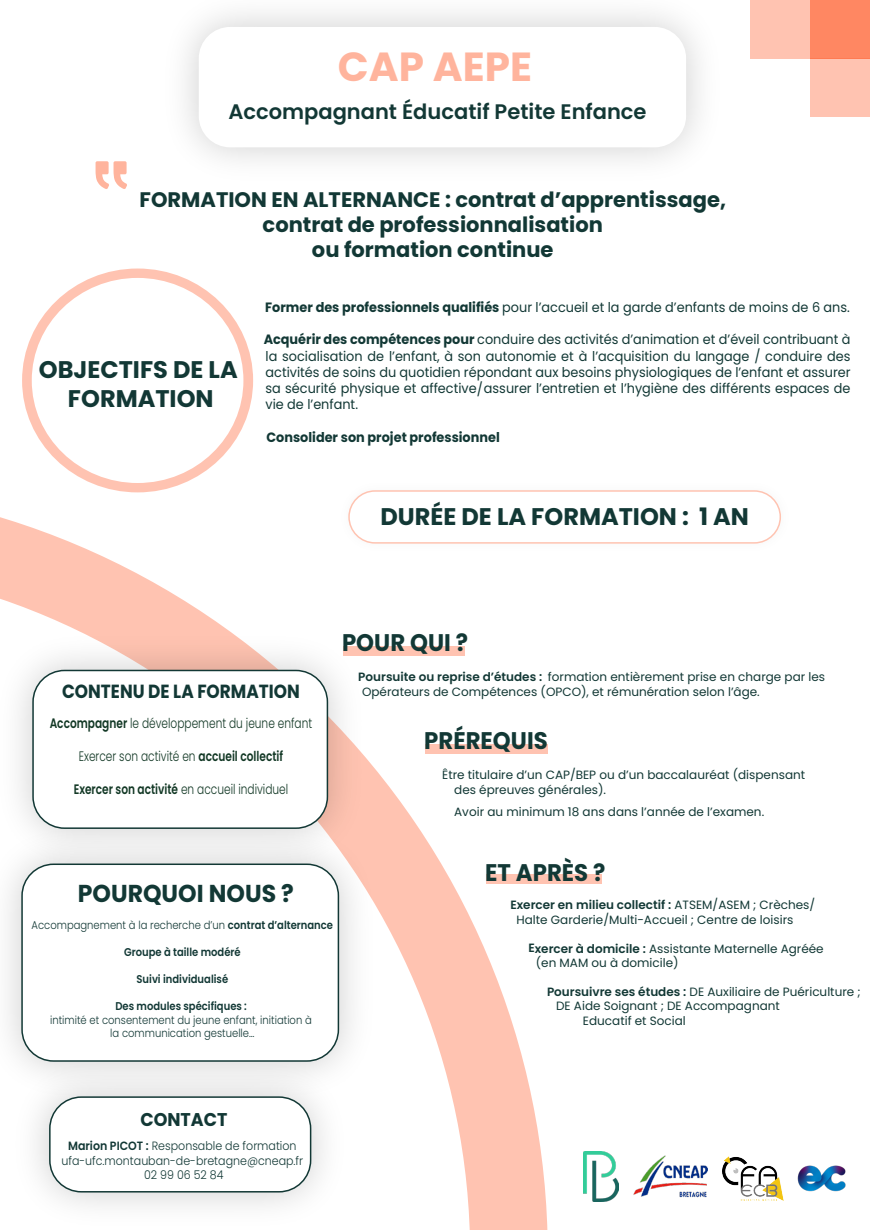
<style>
.page{position:relative;width:870px;height:1230px;background:#fff}
.page>*{position:absolute;margin:0;border:0;box-sizing:border-box;transform-origin:0 0}
.t1{font:700 40.5px "Poppins";color:rgb(255 105 59/.5)}
.t2{font:700 24.45px "Poppins";color:#123835;scale:.96 1}
.t3{font:700 24px/28.8px "Poppins";color:#123835;text-align:center}
.t4{font:700 24px "Poppins";color:#123835;scale:.95 1}
.t5{font:700 21px/25.2px "Poppins";color:#123835;text-align:center}
.t6{font:600 21px "Poppins";color:#123835}
.t7{font:700 19.05px "Poppins";color:#123835;scale:.89 1}
.t8{font:700 18.45px "Poppins";color:#123835;scale:.95 1}
.t9{font:300 13.65px "Poppins";color:#123825;scale:.77 1}
.t10{font:13.5px/16.2px "Poppins";color:#123835;text-align:justify;scale:.95 1}
.t11{font:700 13.5px "Poppins";color:#123835;scale:.95 1}
.t12{font:12px/14.4px "Poppins";color:#123835}
.t13{font:300 12px/14.4px "Poppins";color:#123835;text-align:center;scale:.92 1}
.t14{font:300 11.25px/13.5px "Poppins";color:#123835;text-align:center;scale:.89 1}
.t15{font:600 11.25px "Poppins";color:#123835;scale:.89 1}
.s1{font-weight:700}
.s2{font-weight:600}
</style>
<div class="page">
<svg style="left:0;top:484px;width:547px;height:745px"></svg>
<svg style="left:0;top:562px;width:470px;height:667px"></svg>
<svg style="left:22px;top:268px;width:231px;height:224px;background:#ffc5b4"></svg>
<div style="left:32px;top:278px;width:211px;height:205px;background:#fff;border-radius:50%"></div>
<div style="left:809px;top:0;width:60px;height:58px;background:#ff8762"></div>
<div style="left:809px;top:58px;width:60px;height:58px;background:#ffc3b1"></div>
<div style="left:750px;top:0;width:59px;height:58px;background:#ffc3b1"></div>
<img style="left:0;top:812px;width:390px;height:300px">
<div style="left:22px;top:864px;width:316px;height:196px;background:#fff;border-radius:31px"></div>
<img style="left:0;top:618px;width:379px;height:262px">
<div style="left:33px;top:670px;width:294px;height:158px;background:#fff;border-radius:31px"></div>
<div style="left:32px;top:669px;width:296px;height:159px;border:2px solid #123835;border-radius:31px"></div>
<img style="left:0;top:1044px;width:363px;height:185px">
<div style="left:50px;top:1096px;width:260px;height:95px;background:#fff;border-radius:31px"></div>
<div style="left:49px;top:1096px;width:262px;height:96px;border:2px solid #123835;border-radius:31px"></div>
<svg style="left:95px;top:161px;width:32px;height:28px"></svg>
<img style="left:335px;top:484px;width:446px;height:72px">
<div style="left:349px;top:491px;width:431px;height:52px;background:#fff;border-radius:26px"></div>
<div style="left:348px;top:490px;width:432px;height:53px;border:2px solid #ff693b;border-radius:26px"></div>
<img style="left:583px;top:1151px;width:35px;height:50px">
<img style="left:633px;top:1155px;width:74px;height:42px">
<img style="left:722px;top:1156px;width:60px;height:44px">
<img style="left:797px;top:1165px;width:49px;height:27px">
<div style="left:343px;top:646px;width:121px;height:9px;background:#ffc3b1"></div>
<div style="left:424px;top:744px;width:123px;height:9px;background:#ffc3b1"></div>
<div style="left:486px;top:874px;width:115px;height:9px;background:#ffc3b1"></div>
<h1 class="t1" style="left:338px;top:43px;width:195px">CAP AEPE</h1>
<h3 class="t6" style="left:228px;top:99px;width:419px">Accompagnant Éducatif Petite Enfance</h3>
<h3 class="t5" style="left:139px;top:187px;width:587px">FORMATION EN ALTERNANCE : contrat d’apprentissage, contrat de professionnalisation<br>ou formation continue</h3>
<h3 class="t3" style="left:39px;top:355px;width:200px">OBJECTIFS DE LA<br>FORMATION</h3>
<p class="t10" style="left:265px;top:299px;width:616px"><span class="s1">Former des professionnels qualifiés</span> pour l’accueil et la garde d’enfants de moins de 6 ans.</p>
<p class="t10" style="left:263px;top:331px;width:619px"><span class="s1">Acquérir des compétences pour</span> conduire des activités d’animation et d’éveil contribuant à la socialisation de l’enfant, à son autonomie et à l’acquisition du langage / conduire des activités de soins du quotidien répondant aux besoins physiologiques de l’enfant et assurer sa sécurité physique et affective/assurer l’entretien et l’hygiène des différents espaces de vie de l’enfant.</p>
<p class="t11" style="left:266px;top:429px;width:247px">Consolider son projet professionnel</p>
<h3 class="t3" style="left:380px;top:502px;width:370px">DURÉE DE LA FORMATION : 1 AN</h3>
<h3 class="t4" style="left:342px;top:628px;width:134px">POUR QUI ?</h3>
<h3 class="t7" style="left:62px;top:680px;width:269px">CONTENU DE LA FORMATION</h3>
<p class="t9" style="left:50px;top:715px;width:342px"><span class="s2">Accompagner</span> le développement du jeune enfant</p>
<p class="t9" style="left:79px;top:748px;width:267px">Exercer son activité en <span class="s2">accueil collectif</span></p>
<p class="t9" style="left:74px;top:781px;width:280px"><span class="s2">Exercer son activité</span> en accueil individuel</p>
<h2 class="t2" style="left:78px;top:879px;width:226px">POURQUOI NOUS ?</h2>
<p class="t14" style="left:32px;top:918px;width:340px">Accompagnement à la recherche d’un <span class="s2">contrat d’alternance</span></p>
<p class="t15" style="left:124px;top:945px;width:133px">Groupe à taille modéré</p>
<p class="t15" style="left:136px;top:972px;width:104px">Suivi individualisé</p>
<p class="t15" style="left:115px;top:999px;width:149px">Des modules spécifiques :</p>
<p class="t14" style="left:50px;top:1012px;width:295px">intimité et consentement du jeune enfant, initiation à la communication gestuelle…</p>
<p class="t12" style="left:362px;top:670px;width:464px;text-indent:-4px"><span class="s2">Poursuite ou reprise d’études :</span> formation entièrement prise en charge par les<br>Opérateurs de Compétences (OPCO), et rémunération selon l’âge.</p>
<h3 class="t4" style="left:424px;top:727px;width:131px">PRÉREQUIS</h3>
<p class="t12" style="left:454px;top:768px;width:352px;text-indent:-12px">Être titulaire d’un CAP/BEP ou d’un baccalauréat (dispensant des épreuves générales).</p>
<p class="t12" style="left:454px;top:804px;width:311px">Avoir au minimum 18 ans dans l’année de l’examen.</p>
<h3 class="t4" style="left:485px;top:859px;width:128px">ET APRÈS ?</h3>
<p class="t12" style="left:516px;top:898px;width:300px;text-indent:-6px"><span class="s2">Exercer en milieu collectif :</span> ATSEM/ASEM ; Crèches/<br>Halte Garderie/Multi-Accueil ; Centre de loisirs</p>
<p class="t12" style="left:535px;top:941px;width:289px;text-indent:-7px"><span class="s2">Exercer à domicile :</span> Assistante Maternelle Agréée (en MAM ou à domicile)</p>
<p class="t12" style="left:547px;top:984px;width:315px"><span class="s2">Poursuivre ses études :</span> DE Auxiliaire de Puériculture ;</p>
<p class="t12" style="left:556px;top:998px;width:225px">DE Aide Soignant ; DE Accompagnant</p>
<p class="t12" style="left:582px;top:1013px;width:104px">Educatif et Social</p>
<h3 class="t8" style="left:140px;top:1108px;width:93px">CONTACT</h3>
<p class="t13" style="left:61px;top:1138px;width:264px"><span class="s2">Marion PICOT :</span> Responsable de formation ufa-ufc.montauban-de-bretagne@cneap.fr<br>02 99 06 52 84</p>
</div>
